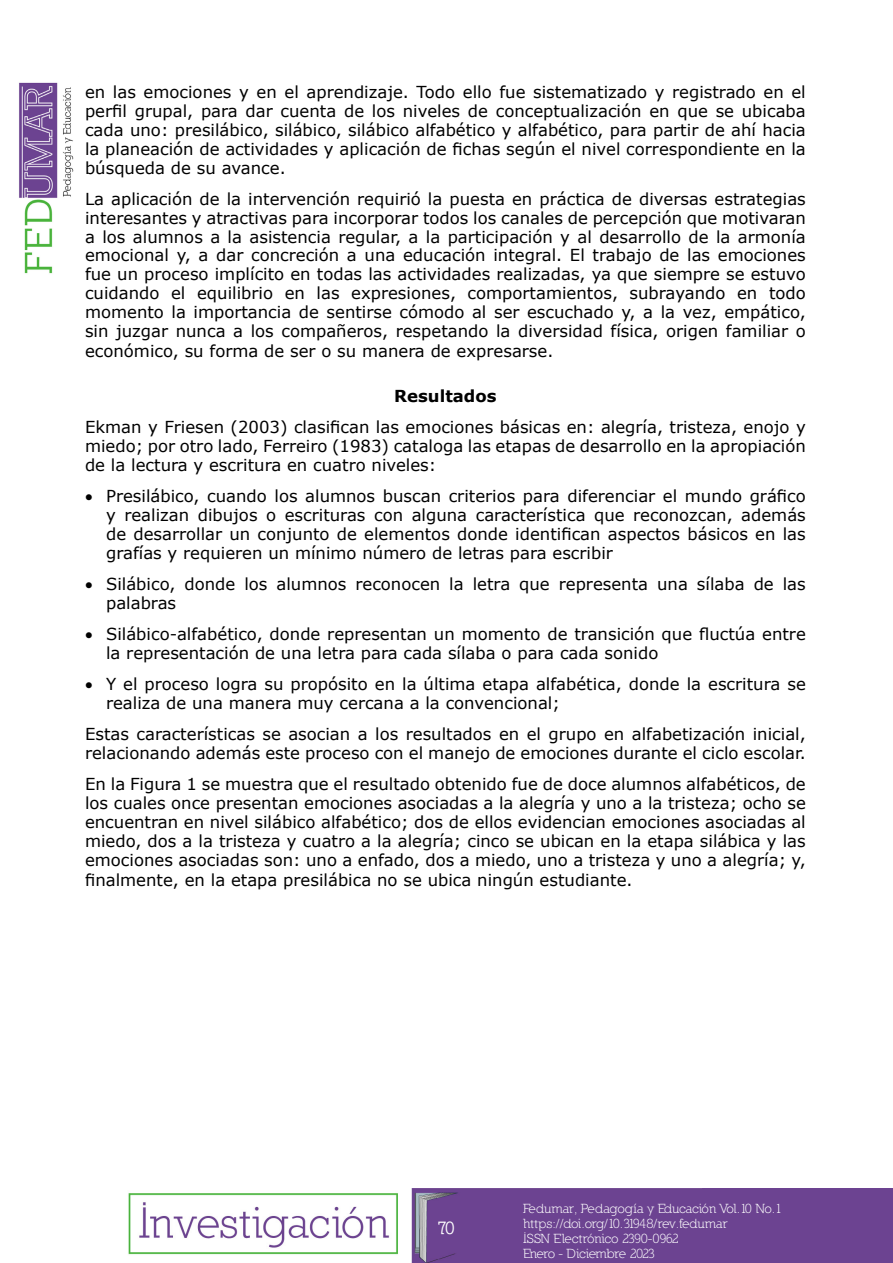
<style>
.page{position:relative;width:893px;height:1263px;background:#fff}
.page>*{position:absolute;margin:0;border:0;box-sizing:border-box;transform-origin:0 0}
.t1{font:700 18px "Nilland";color:#fff}
.t2{font:16.5px/18.9px "Verdana";color:#000;text-align:justify}
.t3{font:700 16.5px "Verdana";color:#000}
.t4{font:13.5px/15px "Nilland";letter-spacing:-.035em;color:#fff}
</style>
<div class="page">
<div style="left:412px;top:1189px;width:481px;height:74px;background:#6c4391"></div>
<img style="left:19px;top:82px;width:55px;height:192px">
<img style="left:128px;top:1193px;width:270px;height:62px">
<p class="t2" style="left:85px;top:82px;width:722px">en las emociones y en el aprendizaje. Todo ello fue sistematizado y registrado en el perfil grupal, para dar cuenta de los niveles de conceptualización en que se ubicaba cada uno: presilábico, silábico, silábico alfabético y alfabético, para partir de ahí hacia la planeación de actividades y aplicación de fichas según el nivel correspondiente en la búsqueda de su avance.</p>
<p class="t2" style="left:85px;top:189px;width:722px">La aplicación de la intervención requirió la puesta en práctica de diversas estrategias interesantes y atractivas para incorporar todos los canales de percepción que motivaran a los alumnos a la asistencia regular, a la participación y al desarrollo de la armonía emocional y, a dar concreción a una educación integral. El trabajo de las emociones fue un proceso implícito en todas las actividades realizadas, ya que siempre se estuvo cuidando el equilibrio en las expresiones, comportamientos, subrayando en todo momento la importancia de sentirse cómodo al ser escuchado y, a la vez, empático, sin juzgar nunca a los compañeros, respetando la diversidad física, origen familiar o económico, su forma de ser o su manera de expresarse.</p>
<p class="t3" style="left:394px;top:384px;width:104px">Resultados</p>
<p class="t2" style="left:85px;top:417px;width:722px">Ekman y Friesen (2003) clasifican las emociones básicas en: alegría, tristeza, enojo y miedo; por otro lado, Ferreiro (1983) cataloga las etapas de desarrollo en la apropiación de la lectura y escritura en cuatro niveles:</p>
<p class="t2" style="left:106px;top:486px;width:701px;text-indent:-21px">• Presilábico, cuando los alumnos buscan criterios para diferenciar el mundo gráfico y realizan dibujos o escrituras con alguna característica que reconozcan, además de desarrollar un conjunto de elementos donde identifican aspectos básicos en las grafías y requieren un mínimo número de letras para escribir</p>
<p class="t2" style="left:106px;top:574px;width:701px;text-indent:-21px">• Silábico, donde los alumnos reconocen la letra que representa una sílaba de las palabras</p>
<p class="t2" style="left:106px;top:624px;width:701px;text-indent:-21px">• Silábico-alfabético, donde representan un momento de transición que fluctúa entre la representación de una letra para cada sílaba o para cada sonido</p>
<p class="t2" style="left:106px;top:674px;width:701px;text-indent:-21px">• Y el proceso logra su propósito en la última etapa alfabética, donde la escritura se realiza de una manera muy cercana a la convencional;</p>
<p class="t2" style="left:85px;top:724px;width:722px">Estas características se asocian a los resultados en el grupo en alfabetización inicial, relacionando además este proceso con el manejo de emociones durante el ciclo escolar.</p>
<p class="t2" style="left:85px;top:774px;width:722px">En la Figura 1 se muestra que el resultado obtenido fue de doce alumnos alfabéticos, de los cuales once presentan emociones asociadas a la alegría y uno a la tristeza; ocho se encuentran en nivel silábico alfabético; dos de ellos evidencian emociones asociadas al miedo, dos a la tristeza y cuatro a la alegría; cinco se ubican en la etapa silábica y las emociones asociadas son: uno a enfado, dos a miedo, uno a tristeza y uno a alegría; y, finalmente, en la etapa presilábica no se ubica ningún estudiante.</p>
<p class="t1" style="left:438px;top:1217px;width:19px">70</p>
<p class="t4" style="left:523px;top:1201px;width:261px">Fedumar, Pedagogía y Educación Vol.10 No.1 https://doi.org/10.31948/rev.fedumar<br>ISSN Electrónico 2390-0962<br>Enero - Diciembre 2023</p>
</div>
